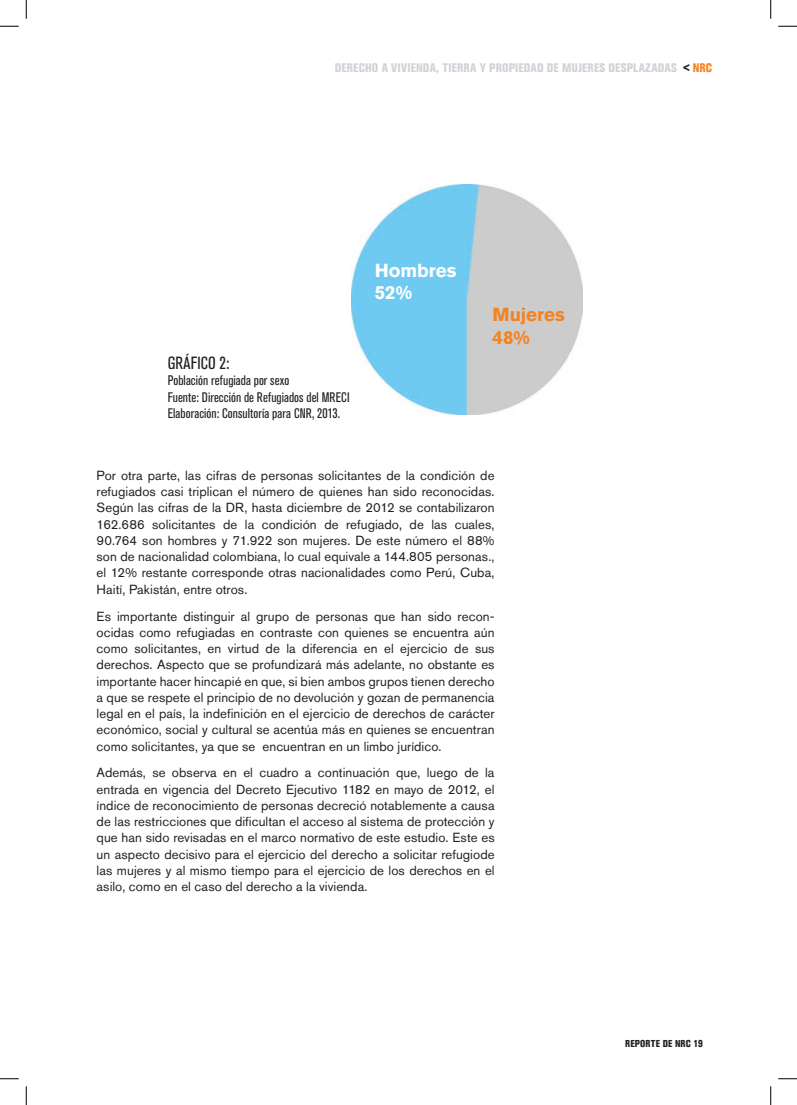
<style>
.page{position:relative;width:797px;height:1105px;background:#fff}
.page>*{position:absolute;margin:0;border:0;box-sizing:border-box;transform-origin:0 0}
.t1{font:700 18.75px/22.5px "Akzidenz Grotesk BQ";color:#f58220}
.t2{font:700 18.75px/22.5px "Akzidenz Grotesk BQ";color:#fff}
.t3{font:condensed 17.5px "Akzidenz Grotesk BQ";letter-spacing:.015em;color:#231f20}
.t4{font:condensed 13.75px/16.5px "Akzidenz Grotesk BQ";letter-spacing:.005em;color:#231f20}
.t5{font:13.12px/16.2px "Akzidenz Grotesk BQ";letter-spacing:.005em;color:#231f20;text-align:justify}
.t6{font:800 condensed 12.38px "Akzidenz Grotesk BE";letter-spacing:.015em;color:#d0d4d8}
.t7{font:800 condensed 10px "Akzidenz Grotesk BE";letter-spacing:.02em;color:#231f20}
.s1{color:#231f20}
.s2{color:#f58220}
</style>
<div class="page">
<img style="left:352px;top:184px;width:230px;height:231px">
<svg style="left:0;top:25px;width:19px;height:2px"></svg>
<svg style="left:778px;top:25px;width:19px;height:2px"></svg>
<svg style="left:0;top:1078px;width:19px;height:1px"></svg>
<svg style="left:778px;top:1078px;width:19px;height:1px"></svg>
<svg style="left:25px;top:0;width:2px;height:19px"></svg>
<svg style="left:25px;top:1086px;width:2px;height:19px"></svg>
<svg style="left:770px;top:0;width:1px;height:19px"></svg>
<svg style="left:770px;top:1086px;width:1px;height:19px"></svg>
<p class="t6" style="left:335px;top:61px;width:365px">DERECHO A VIVIENDA, TIERRA Y PROPIEDAD DE MUJERES DESPLAZADAS <span class="s1">&lt;</span> <span class="s2">NRC</span></p>
<h2 class="t3" style="left:168px;top:353px;width:63px">Gráfic o 2:</h2>
<p class="t4" style="left:168px;top:372px;width:183px">Población refugiada por sexo<br>Fuente: Dirección de Refugiados del MRECI<br>Elaboración: Consultoría para CNR, 2013.</p>
<h1 class="t2" style="left:375px;top:259px;width:83px">Hombres<br>52%</h1>
<h1 class="t1" style="left:492px;top:304px;width:74px">Mujeres<br>48%</h1>
<p class="t5" style="left:97px;top:467px;width:399px">Por otra parte, las cifras de personas solicitantes de la condición de refugiados casi triplican el número de quienes han sido reconocidas.<br>Según las cifras de la DR, hasta diciembre de 2012 se contabilizaron 162.686 solicitantes de la condición de refugiado, de las cuales, 90.764 son hombres y 71.922 son mujeres. De este número el 88% son de nacionalidad colombiana, lo cual equivale a 144.805 personas., el 12% restante corresponde otras nacionalidades como Perú, Cuba, H aití, Pakistán, entre otros.</p>
<p class="t5" style="left:97px;top:608px;width:399px">Es importante distinguir al grupo de personas que han sido recon&shy;ocidas como refugiadas en contraste con quienes se encuentra aún como solicitantes, en virtud de la diferencia en el ejercicio de sus derechos. Aspecto que se profundizará más adelante, no obstante es importante hacer hincapié en que, si bien ambos grupos tienen derecho a que se respete el principio de no devolución y gozan de permanencia legal en el país, la indefinición en el ejercicio de derechos de carácter económico, social y cultural se acentúa más en quienes se encuentran como solicitantes, ya que se encuentran en un limbo jurídico.</p>
<p class="t5" style="left:97px;top:765px;width:399px">Además, se observa en el cuadro a continuación que, luego de la entrada en vigencia del Decreto Ejecutivo 1182 en mayo de 2012, el índice de reconocimiento de personas decreció notablemente a causa de las restricciones que dificultan el acceso al sistema de protección y que han sido revisadas en el marco normativo de este estudio. Este es un aspecto decisivo para el ejercicio del derecho a solicitar refugiode las mujeres y al mismo tiempo para el ejercicio de los derechos en el asilo, como en el caso del derecho a la vivienda.</p>
<p class="t7" style="left:625px;top:1037px;width:79px">REPORTE DE NRC 19</p>
</div>
